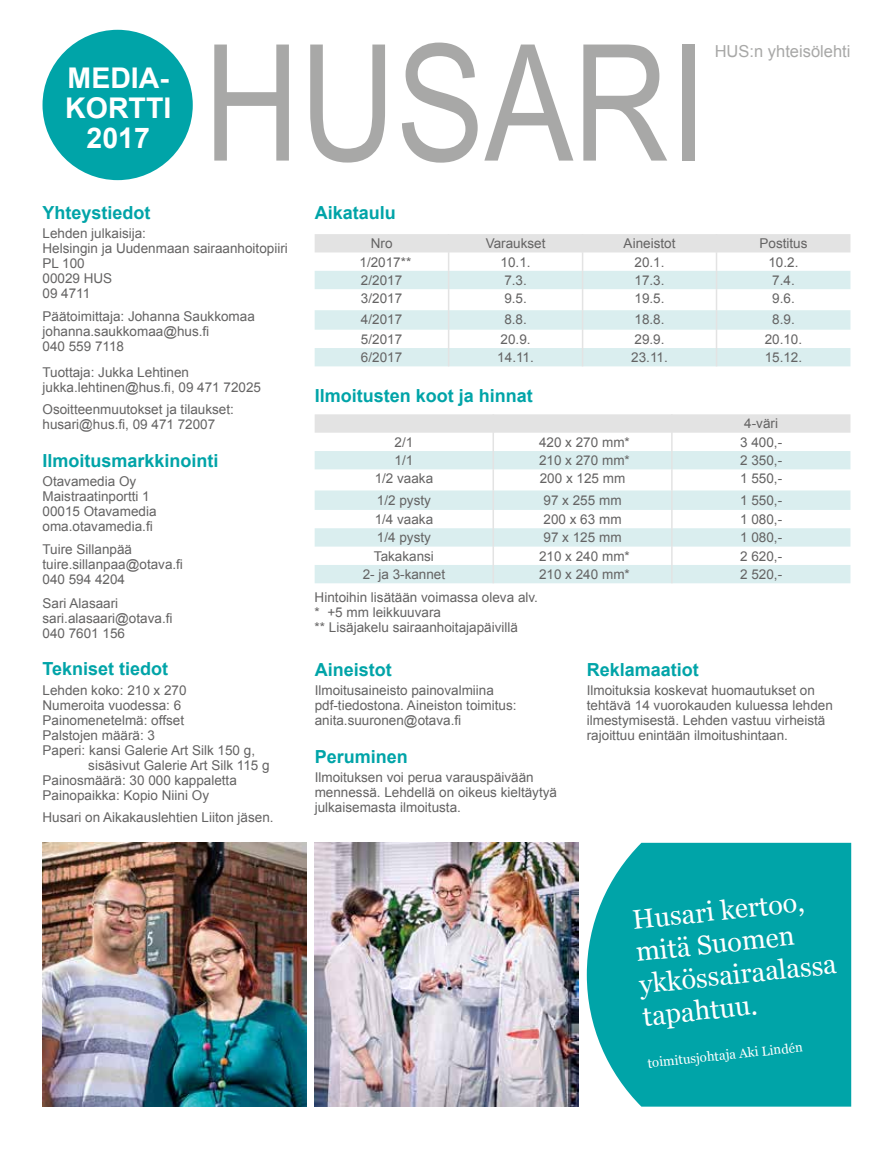
<style>
.page{position:relative;width:893px;height:1149px;background:#fff}
.page>*{position:absolute;margin:0;border:0;box-sizing:border-box;transform-origin:0 0}
.t1{font:162px "Arial Narrow";color:#a8a8a7}
.t2{font:700 28.5px/30px "Arial";color:#fff;text-align:center}
.t3{font:27px/32.4px "Georgia";color:#fff}
.t4{font:700 18px "Arial";color:#00a4a8}
.t5{font:16.5px "Arial";color:#a8a8a7}
.t6{font:13.5px/15px "Arial";color:#646363}
.t7{font:13.05px "Georgia";color:#fff}
</style>
<div class="page">
<div style="left:587px;top:842px;width:264px;height:264px;background:#00a4a8"></div>
<div style="left:43px;top:30px;width:150px;height:150px;background:#00a4a8;border-radius:50%"></div>
<svg style="left:315px;top:234px;width:535px;height:132px"></svg>
<svg style="left:315px;top:469px;width:535px;height:114px"></svg>
<svg style="left:315px;top:414px;width:535px;height:55px"></svg>
<hr style="left:492px;top:469px;width:2px;height:21px;background:#e3e3e3">
<hr style="left:671px;top:469px;width:2px;height:21px;background:#e3e3e3">
<svg style="left:492px;top:490px;width:2px;height:93px"></svg>
<svg style="left:671px;top:490px;width:2px;height:93px"></svg>
<img style="left:43px;top:842px;width:263px;height:264px">
<img style="left:315px;top:842px;width:263px;height:264px">
<h2 class="t2" style="left:65px;top:64px;width:108px">MEDIA-<br>KORTTI<br>2017</h2>
<h1 class="t1" style="left:204px;top:-15px;width:503px">HUSARI</h1>
<p class="t5" style="left:715px;top:40px;width:137px">HUS:n yhteisölehti</p>
<h3 class="t4" style="left:43px;top:201px;width:110px">Yhteystiedot</h3>
<p class="t6" style="left:43px;top:226px;width:247px">Lehden julkaisija:<br>Helsingin ja Uudenmaan sairaanhoitopiiri<br>PL 100<br>00029 HUS<br>09 4711</p>
<p class="t6" style="left:43px;top:309px;width:214px">Päätoimittaja: Johanna Saukkomaa johanna.saukkomaa@hus.fi<br>040 559 7118</p>
<p class="t6" style="left:43px;top:364px;width:220px">Tuottaja: Jukka Lehtinen jukka.lehtinen@hus.fi, 09 471 72025</p>
<p class="t6" style="left:43px;top:402px;width:193px">Osoitteenmuutokset ja tilaukset: husari@hus.fi, 09 471 72007</p>
<h3 class="t4" style="left:43px;top:448px;width:178px">Ilmoitusmarkkinointi</h3>
<p class="t6" style="left:43px;top:473px;width:116px">Otavamedia Oy<br>Maistraatinportti 1<br>00015 Otavamedia oma.otavamedia.fi</p>
<p class="t6" style="left:43px;top:541px;width:142px">Tuire Sillanpää tuire.sillanpaa@otava.fi<br>040 594 4204</p>
<p class="t6" style="left:43px;top:595px;width:131px">Sari Alasaari sari.alasaari@otava.fi<br>040 7601 156</p>
<h3 class="t4" style="left:43px;top:656px;width:127px">Tekniset tiedot</h3>
<p class="t6" style="left:43px;top:682px;width:146px">Lehden koko: 210 x 270</p>
<p class="t6" style="left:43px;top:697px;width:140px">Numeroita vuodessa: 6</p>
<p class="t6" style="left:43px;top:712px;width:143px">Painomenetelmä: offset</p>
<p class="t6" style="left:43px;top:727px;width:114px">Palstojen määrä: 3</p>
<p class="t6" style="left:43px;top:742px;width:214px">Paperi: kansi Galerie Art Silk 150 g,</p>
<p class="t6" style="left:88px;top:757px;width:183px">sisäsivut Galerie Art Silk 115 g</p>
<p class="t6" style="left:43px;top:772px;width:196px">Painosmäärä: 30 000 kappaletta</p>
<p class="t6" style="left:43px;top:787px;width:168px">Painopaikka: Kopio Niini Oy</p>
<p class="t6" style="left:43px;top:809px;width:233px">Husari on Aikakauslehtien Liiton jäsen.</p>
<h3 class="t4" style="left:315px;top:201px;width:83px">Aikataulu</h3>
<p class="t6" style="left:371px;top:236px;width:23px">Nro</p>
<p class="t6" style="left:486px;top:236px;width:61px">Varaukset</p>
<p class="t6" style="left:624px;top:236px;width:53px">Aineistot</p>
<p class="t6" style="left:759px;top:236px;width:50px">Postitus</p>
<p class="t6" style="left:359px;top:254px;width:53px">1/2017**</p>
<p class="t6" style="left:501px;top:254px;width:32px">10.1.</p>
<p class="t6" style="left:634px;top:254px;width:32px">20.1.</p>
<p class="t6" style="left:768px;top:254px;width:32px">10.2.</p>
<p class="t6" style="left:361px;top:273px;width:43px">2/2017</p>
<p class="t6" style="left:504px;top:273px;width:24px">7.3.</p>
<p class="t6" style="left:634px;top:273px;width:32px">17.3.</p>
<p class="t6" style="left:772px;top:273px;width:24px">7.4.</p>
<p class="t6" style="left:361px;top:291px;width:43px">3/2017</p>
<p class="t6" style="left:504px;top:291px;width:24px">9.5.</p>
<p class="t6" style="left:634px;top:291px;width:32px">19.5.</p>
<p class="t6" style="left:772px;top:291px;width:24px">9.6.</p>
<p class="t6" style="left:361px;top:312px;width:43px">4/2017</p>
<p class="t6" style="left:504px;top:312px;width:24px">8.8.</p>
<p class="t6" style="left:634px;top:312px;width:32px">18.8.</p>
<p class="t6" style="left:772px;top:312px;width:24px">8.9.</p>
<p class="t6" style="left:361px;top:331px;width:43px">5/2017</p>
<p class="t6" style="left:501px;top:331px;width:32px">20.9.</p>
<p class="t6" style="left:634px;top:331px;width:32px">29.9.</p>
<p class="t6" style="left:765px;top:331px;width:39px">20.10.</p>
<p class="t6" style="left:361px;top:350px;width:43px">6/2017</p>
<p class="t6" style="left:497px;top:350px;width:38px">14.11.</p>
<p class="t6" style="left:631px;top:350px;width:38px">23.11.</p>
<p class="t6" style="left:765px;top:350px;width:39px">15.12.</p>
<h3 class="t4" style="left:315px;top:383px;width:220px">Ilmoitusten koot ja hinnat</h3>
<p class="t6" style="left:744px;top:416px;width:35px">4-väri</p>
<p class="t6" style="left:395px;top:434px;width:20px">2/1</p>
<p class="t6" style="left:539px;top:434px;width:92px">420 x 270 mm*</p>
<p class="t6" style="left:740px;top:434px;width:44px">3 400,-</p>
<p class="t6" style="left:395px;top:453px;width:20px">1/1</p>
<p class="t6" style="left:539px;top:453px;width:92px">210 x 270 mm*</p>
<p class="t6" style="left:740px;top:453px;width:44px">2 350,-</p>
<p class="t6" style="left:375px;top:471px;width:60px">1/2 vaaka</p>
<p class="t6" style="left:540px;top:471px;width:87px">200 x 125 mm</p>
<p class="t6" style="left:740px;top:471px;width:44px">1 550,-</p>
<p class="t6" style="left:377px;top:492px;width:56px">1/2 pysty</p>
<p class="t6" style="left:543px;top:492px;width:80px">97 x 255 mm</p>
<p class="t6" style="left:740px;top:492px;width:44px">1 550,-</p>
<p class="t6" style="left:375px;top:511px;width:60px">1/4 vaaka</p>
<p class="t6" style="left:543px;top:511px;width:80px">200 x 63 mm</p>
<p class="t6" style="left:740px;top:511px;width:44px">1 080,-</p>
<p class="t6" style="left:377px;top:530px;width:56px">1/4 pysty</p>
<p class="t6" style="left:543px;top:530px;width:80px">97 x 125 mm</p>
<p class="t6" style="left:740px;top:530px;width:44px">1 080,-</p>
<p class="t6" style="left:374px;top:548px;width:62px">Takakansi</p>
<p class="t6" style="left:539px;top:548px;width:92px">210 x 240 mm*</p>
<p class="t6" style="left:740px;top:548px;width:44px">2 620,-</p>
<p class="t6" style="left:363px;top:566px;width:84px">2- ja 3-kannet</p>
<p class="t6" style="left:539px;top:566px;width:92px">210 x 240 mm*</p>
<p class="t6" style="left:740px;top:566px;width:44px">2 520,-</p>
<p class="t6" style="left:315px;top:590px;width:225px">Hintoihin lisätään voimassa oleva alv. * +5 mm leikkuuvara<br>** Lisäjakelu sairaanhoitajapäivillä</p>
<h3 class="t4" style="left:315px;top:657px;width:79px">Aineistot</h3>
<p class="t6" style="left:315px;top:682px;width:203px">Ilmoitusaineisto painovalmiina pdf-tiedostona. Aineiston toimitus: anita.suuronen@otava.fi</p>
<h3 class="t4" style="left:315px;top:744px;width:95px">Peruminen</h3>
<p class="t6" style="left:315px;top:769px;width:244px">Ilmoituksen voi perua varauspäivään mennessä. Lehdellä on oikeus kieltäytyä julkaisemasta ilmoitusta.</p>
<h3 class="t4" style="left:587px;top:657px;width:114px">Reklamaatiot</h3>
<p class="t6" style="left:587px;top:682px;width:248px">Ilmoituksia koskevat huomautukset on tehtävä 14 vuorokauden kuluessa lehden ilmestymisestä. Lehden vastuu virheistä rajoittuu enintään ilmoitushintaan.</p>
<h3 class="t3" style="left:631px;top:904px;width:200px;rotate:-6deg">Husari kertoo, mitä Suomen ykkössairaalassa tapahtuu.</h3>
<p class="t7" style="left:647px;top:1054px;width:157px;rotate:-6deg">toimitusjohtaja Aki Lindén</p>
</div>
